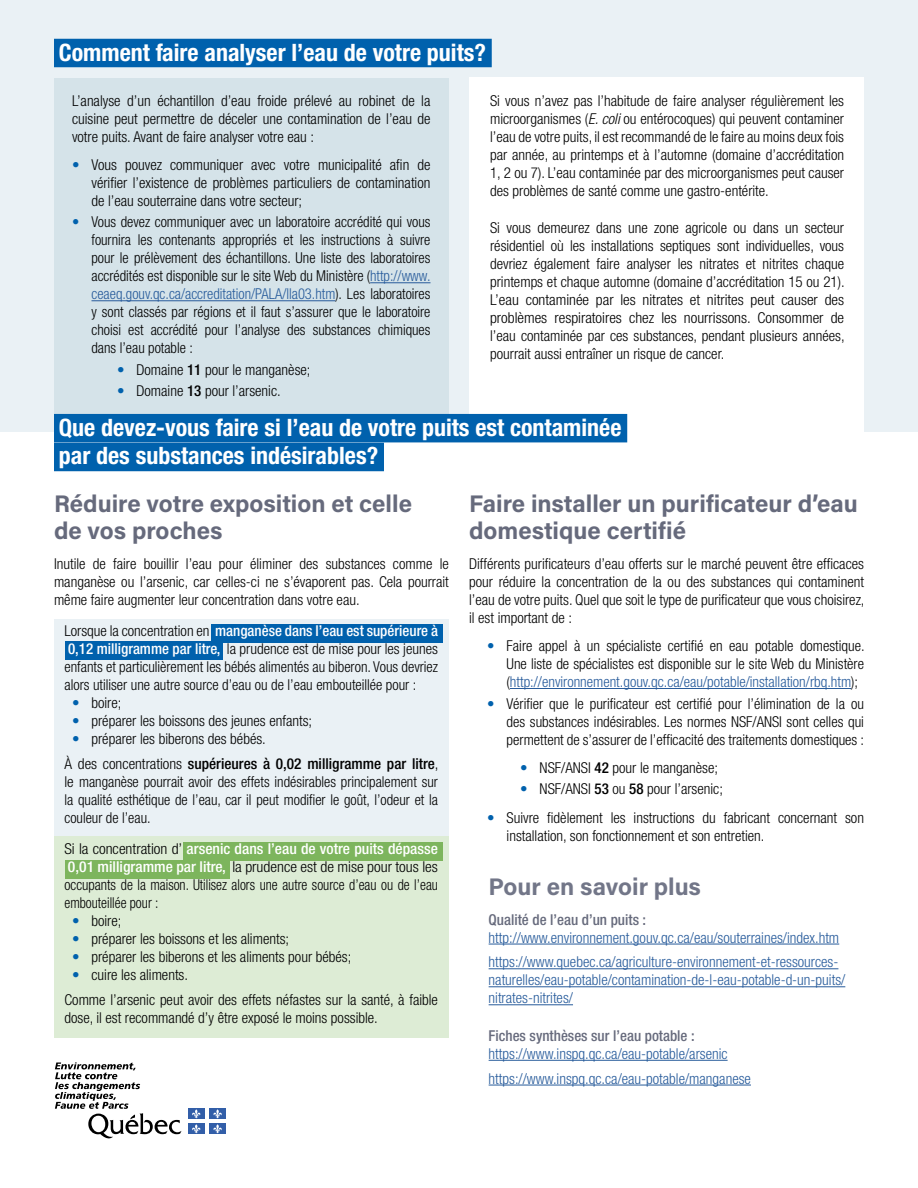
<style>
.page{position:relative;width:918px;height:1188px;background:#fff}
.page>*{position:absolute;margin:0;border:0;box-sizing:border-box;transform-origin:0 0}
.P_sous-titre{font:700 condensed 24px/28.8px "Helvetica Neue LT Std";color:#fff}
.t1{font:700 24px/27px "Acumin Pro";color:#666a7c}
.t2{font:700 24px "Acumin Pro";color:#727688}
.P_Encadré{font:300 condensed 15px/18px "Helvetica Neue LT Std";color:#000;text-align:justify}
.t3{font:300 condensed 15px/18px "Helvetica Neue LT Std";color:#275b9b}
.P_Encadré-2{font:300 condensed 15px/18px "Helvetica Neue LT Std";color:#000;text-align:justify;scale:1.04 1}
.s1{color:#0061ad}
.s2{color:#275b9b}
.s3{font-weight:500}
.s4{font-style:italic}
.s5{font-weight:500;color:#fff}
.s6{font-weight:500;color:#666a7c}
</style>
<div class="page">
<div style="left:54px;top:836px;width:395px;height:201px;background:#ddecd5"></div>
<div style="left:54px;top:620px;width:395px;height:216px;background:#eaf1f5"></div>
<div style="left:183px;top:842px;width:260px;height:19px;background:#7db55d"></div>
<div style="left:65px;top:861px;width:165px;height:18px;background:#7db55d"></div>
<div style="left:212px;top:624px;width:231px;height:19px;background:#0061ad"></div>
<div style="left:65px;top:642px;width:158px;height:18px;background:#0061ad"></div>
<div style="left:0;top:0;width:918px;height:432px;background:#eaf1f5"></div>
<div style="left:54px;top:78px;width:395px;height:354px;background:#d5e3e9"></div>
<div style="left:469px;top:77px;width:395px;height:368px;background:#fff"></div>
<svg style="left:55px;top:1063px;width:127px;height:76px"></svg>
<div style="left:188px;top:1109px;width:17px;height:10px;background:#325ea8"></div>
<svg style="left:192px;top:1109px;width:9px;height:9px"></svg>
<div style="left:209px;top:1109px;width:17px;height:10px;background:#325ea8"></div>
<svg style="left:213px;top:1109px;width:9px;height:9px"></svg>
<div style="left:188px;top:1124px;width:17px;height:10px;background:#325ea8"></div>
<svg style="left:192px;top:1124px;width:9px;height:9px"></svg>
<div style="left:209px;top:1124px;width:17px;height:10px;background:#325ea8"></div>
<svg style="left:213px;top:1124px;width:9px;height:9px"></svg>
<div style="left:54px;top:39px;width:438px;height:28px;background:#0061ad"></div>
<hr style="left:370px;top:282px;width:61px;height:1px;background:#275b9b">
<hr style="left:92px;top:300px;width:243px;height:1px;background:#275b9b">
<div style="left:54px;top:414px;width:573px;height:28px;background:#0061ad"></div>
<div style="left:54px;top:443px;width:330px;height:28px;background:#0061ad"></div>
<hr style="left:510px;top:688px;width:341px;height:1px;background:#275b9b">
<hr style="left:489px;top:944px;width:350px;height:1px;background:#275b9b">
<hr style="left:489px;top:968px;width:349px;height:1px;background:#275b9b">
<hr style="left:489px;top:986px;width:356px;height:1px;background:#275b9b">
<hr style="left:489px;top:1004px;width:84px;height:1px;background:#275b9b">
<hr style="left:489px;top:1060px;width:239px;height:1px;background:#275b9b">
<hr style="left:489px;top:1085px;width:262px;height:1px;background:#275b9b">
<p class="P_sous-titre" style="left:59px;top:37px;width:429px">Comment faire analyser l’eau de votre puits?</p>
<p class="P_Encadré" style="left:72px;top:91px;width:360px">L’analyse d’un échantillon d’eau froide prélevé au robinet de la cuisine peut permettre de déceler une contamination de l’eau de votre puits. Avant de faire analyser votre eau :</p>
<p class="P_Encadré" style="left:92px;top:155px;width:340px;text-indent:-20px"><span class="s1">•</span> Vous pouvez communiquer avec votre municipalité afin de vérifier l’existence de problèmes particuliers de contamination de l’eau souterraine dans votre secteur;</p>
<p class="P_Encadré" style="left:92px;top:213px;width:341px;text-indent:-20px"><span class="s1">•</span> Vous devez communiquer avec un laboratoire accrédité qui vous fournira les contenants appropriés et les instructions à suivre pour le prélèvement des échantillons. Une liste des laboratoires accrédités est disponible sur le site Web du Ministère (<span class="s2">http://www. ceaeq.gouv.qc.ca/accreditation/PALA/lla03.htm</span>). Les laboratoires y sont classés par régions et il faut s’assurer que le laboratoire choisi est accrédité pour l’analyse des substances chimiques dans l’eau potable :</p>
<p class="P_Encadré" style="left:117px;top:360px;width:195px"><span class="s1">•</span> Domaine <span class="s3">11</span> pour le manganèse;</p>
<p class="P_Encadré" style="left:117px;top:382px;width:165px"><span class="s1">•</span> Domaine <span class="s3">13</span> pour l’arsenic.</p>
<p class="P_Encadré" style="left:490px;top:91px;width:356px">Si vous n’avez pas l’habitude de faire analyser régulièrement les microorganismes (<span class="s4">E. coli</span> ou entérocoques) qui peuvent contaminer l’eau de votre puits, il est recommandé de le faire au moins deux fois par année, au printemps et à l’automne (domaine d’accréditation 1, 2 ou 7). L’eau contaminée par des microorganismes peut causer des problèmes de santé comme une gastro-entérite.</p>
<p class="P_Encadré" style="left:490px;top:219px;width:356px">Si vous demeurez dans une zone agricole ou dans un secteur résidentiel où les installations septiques sont individuelles, vous devriez également faire analyser les nitrates et nitrites chaque printemps et chaque automne (domaine d’accréditation 15 ou 21).<br>L’eau contaminée par les nitrates et nitrites peut causer des problèmes respiratoires chez les nourrissons. Consommer de l’eau contaminée par ces substances, pendant plusieurs années, pourrait aussi entraîner un risque de cancer.</p>
<p class="P_sous-titre" style="left:59px;top:412px;width:564px">Que devez-vous faire si l’eau de votre puits est contaminée par des substances indésirables?</p>
<h3 class="t1" style="left:54px;top:489px;width:360px">Réduire votre exposition et celle de vos proches</h3>
<p class="P_Encadré" style="left:54px;top:554px;width:396px">Inutile de faire bouillir l’eau pour éliminer des substances comme le manganèse ou l’arsenic, car celles-ci ne s’évaporent pas. Cela pourrait même faire augmenter leur concentration dans votre eau.</p>
<p class="P_Encadré" style="left:64px;top:622px;width:375px">Lorsque la concentration en <span class="s5">manganèse dans l’eau est supérieure à 0,12 milligramme par litre,</span> la prudence est de mise pour les jeunes enfants et particulièrement les bébés alimentés au biberon. Vous devriez alors utiliser une autre source d’eau ou de l’eau embouteillée pour :</p>
<p class="P_Encadré" style="left:72px;top:694px;width:51px"><span class="s1">•</span> boire;</p>
<p class="P_Encadré" style="left:72px;top:712px;width:242px"><span class="s1">•</span> préparer les boissons des jeunes enfants;</p>
<p class="P_Encadré" style="left:72px;top:730px;width:195px"><span class="s1">•</span> préparer les biberons des bébés.</p>
<p class="P_Encadré" style="left:64px;top:755px;width:376px">À des concentrations <span class="s3">supérieures à 0,02 milligramme par litre</span>, le manganèse pourrait avoir des effets indésirables principalement sur la qualité esthétique de l’eau, car il peut modifier le goût, l’odeur et la couleur de l’eau.</p>
<p class="P_Encadré-2" style="left:64px;top:840px;width:361px">Si la concentration d’ <span class="s5">arsenic dans l’eau de votre puits dépasse 0,01 milligramme par litre,</span> la prudence est de mise pour tous les occupants de la maison. Utilisez alors une autre source d’eau ou de l’eau embouteillée pour :</p>
<p class="P_Encadré" style="left:72px;top:912px;width:51px"><span class="s1">•</span> boire;</p>
<p class="P_Encadré" style="left:72px;top:930px;width:219px"><span class="s1">•</span> préparer les boissons et les aliments;</p>
<p class="P_Encadré" style="left:72px;top:948px;width:281px"><span class="s1">•</span> préparer les biberons et les aliments pour bébés;</p>
<p class="P_Encadré" style="left:72px;top:966px;width:118px"><span class="s1">•</span> cuire les aliments.</p>
<p class="P_Encadré" style="left:64px;top:991px;width:375px">Comme l’arsenic peut avoir des effets néfastes sur la santé, à faible dose, il est recommandé d’y être exposé le moins possible.</p>
<h3 class="t1" style="left:469px;top:489px;width:390px">Faire installer un purificateur d’eau domestique certifié</h3>
<p class="P_Encadré" style="left:469px;top:554px;width:397px">Différents purificateurs d’eau offerts sur le marché peuvent être efficaces pour réduire la concentration de la ou des substances qui contaminent l’eau de votre puits. Quel que soit le type de purificateur que vous choisirez, il est important de :</p>
<p class="P_Encadré" style="left:507px;top:637px;width:359px;text-indent:-20px"><span class="s1">•</span> Faire appel à un spécialiste certifié en eau potable domestique.<br>Une liste de spécialistes est disponible sur le site Web du Ministère (<span class="s2">http://environnement.gouv.qc.ca/eau/potable/installation/rbq.htm</span>);</p>
<p class="P_Encadré" style="left:507px;top:694px;width:359px;text-indent:-20px"><span class="s1">•</span> Vérifier que le purificateur est certifié pour l’élimination de la ou des substances indésirables. Les normes NSF/ANSI sont celles qui permettent de s’assurer de l’efficacité des traitements domestiques :</p>
<p class="P_Encadré" style="left:520px;top:758px;width:199px"><span class="s1">•</span> NSF/ANSI <span class="s3">42</span> pour le manganèse;</p>
<p class="P_Encadré" style="left:520px;top:780px;width:204px"><span class="s1">•</span> NSF/ANSI <span class="s3">53</span> ou <span class="s3">58</span> pour l’arsenic;</p>
<p class="P_Encadré" style="left:507px;top:808px;width:359px;text-indent:-20px"><span class="s1">•</span> Suivre fidèlement les instructions du fabricant concernant son installation, son fonctionnement et son entretien.</p>
<h3 class="t2" style="left:489px;top:869px;width:214px">Pour en savoir plus</h3>
<p class="t3" style="left:489px;top:910px;width:352px"><span class="s6">Qualité de l’eau d’un puits : </span>http://www.environnement.gouv.qc.ca/eau/souterraines/index.htm</p>
<p class="t3" style="left:489px;top:953px;width:358px">https://www.quebec.ca/agriculture-environnement-et-ressources&shy;naturelles/eau-potable/contamination-de-l-eau-potable-d-un-puits/ nitrates-nitrites/</p>
<p class="t3" style="left:489px;top:1026px;width:240px"><span class="s6">Fiches synthèses sur l’eau potable : </span>https://www.inspq.qc.ca/eau-potable/arsenic</p>
<p class="t3" style="left:489px;top:1069px;width:264px">https://www.inspq.qc.ca/eau-potable/manganese</p>
</div>
